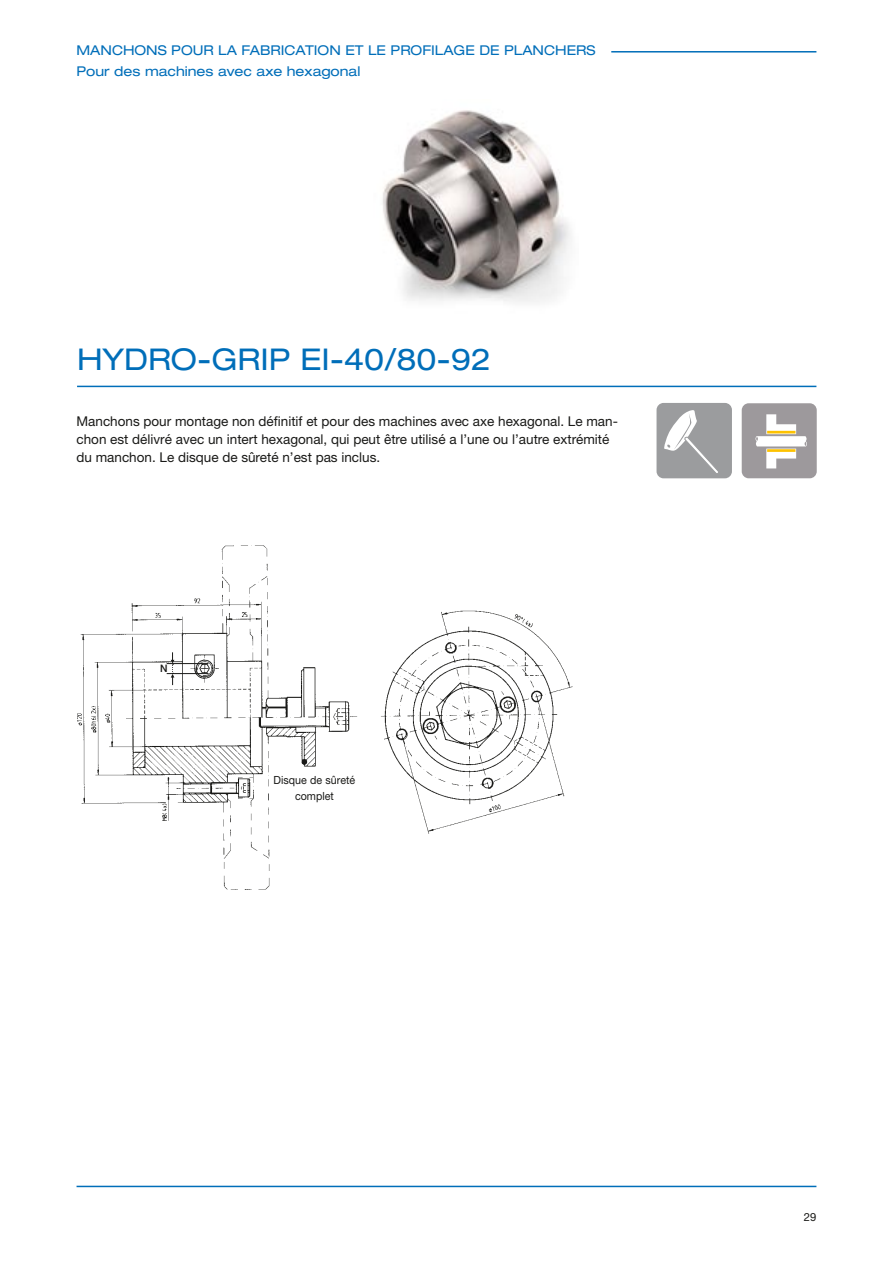
<style>
.page{position:relative;width:893px;height:1263px;background:#fff}
.page>*{position:absolute;margin:0;border:0;box-sizing:border-box;transform-origin:0 0}
.t1{font:expanded 30px "Helvetica Neue";color:#006eb9}
.t2{font:13.5px/18px "Helvetica Neue";color:#191917}
.t3{font:expanded 13.5px/21.3px "Helvetica Neue";color:#006eb9}
.t4{font:11.25px/16.5px "Helvetica Neue";color:#191917;text-align:center;scale:.95 1}
.t5{font:11.25px "Helvetica Neue";color:#191917}
.t6{font:500 10.35px "Helvetica Neue";color:#191917}
</style>
<div class="page">
<hr style="left:77px;top:1186px;width:739px;height:1px;background:#006eb9">
<hr style="left:77px;top:386px;width:739px;height:1px;background:#006eb9">
<div style="left:656px;top:403px;width:76px;height:75px;background:#9b9c9e;border-radius:7px"></div>
<svg style="left:664px;top:410px;width:54px;height:63px"></svg>
<div style="left:742px;top:403px;width:75px;height:75px;background:#9d999c;border-radius:7px"></div>
<svg style="left:755px;top:414px;width:52px;height:54px"></svg>
<hr style="left:767px;top:431px;width:28px;height:2px;background:#fdc200">
<hr style="left:767px;top:449px;width:28px;height:3px;background:#fdc200">
<img style="left:382px;top:110px;width:189px;height:192px">
<img style="left:77px;top:545px;width:496px;height:345px">
<hr style="left:167px;top:663px;width:41px;height:1px;background:#191917">
<hr style="left:167px;top:673px;width:42px;height:1px;background:#191917">
<svg style="left:171px;top:652px;width:3px;height:33px"></svg>
<hr style="left:611px;top:51px;width:205px;height:2px;background:#006eb9">
<p class="t3" style="left:77px;top:40px;width:520px">MANCHONS POUR LA FABRICATION ET LE PROFILAGE DE PLANCHERS<br>Pour des machines avec axe hexagonal</p>
<h1 class="t1" style="left:77px;top:341px;width:416px">HYDRO-GRIP EI-40/80-92</h1>
<p class="t2" style="left:77px;top:412px;width:543px">Manchons pour montage non définitif et pour des machines avec axe hexagonal. Le man&shy;chon est délivré avec un intert hexagonal, qui peut être utilisé a l’une ou l’autre extrémité du manchon. Le disque de sûreté n’est pas inclus.</p>
<p class="t6" style="left:160px;top:662px;width:9px">N</p>
<p class="t4" style="left:274px;top:771px;width:87px">Disque de sûreté complet</p>
<p class="t5" style="left:804px;top:1210px;width:14px">29</p>
</div>
